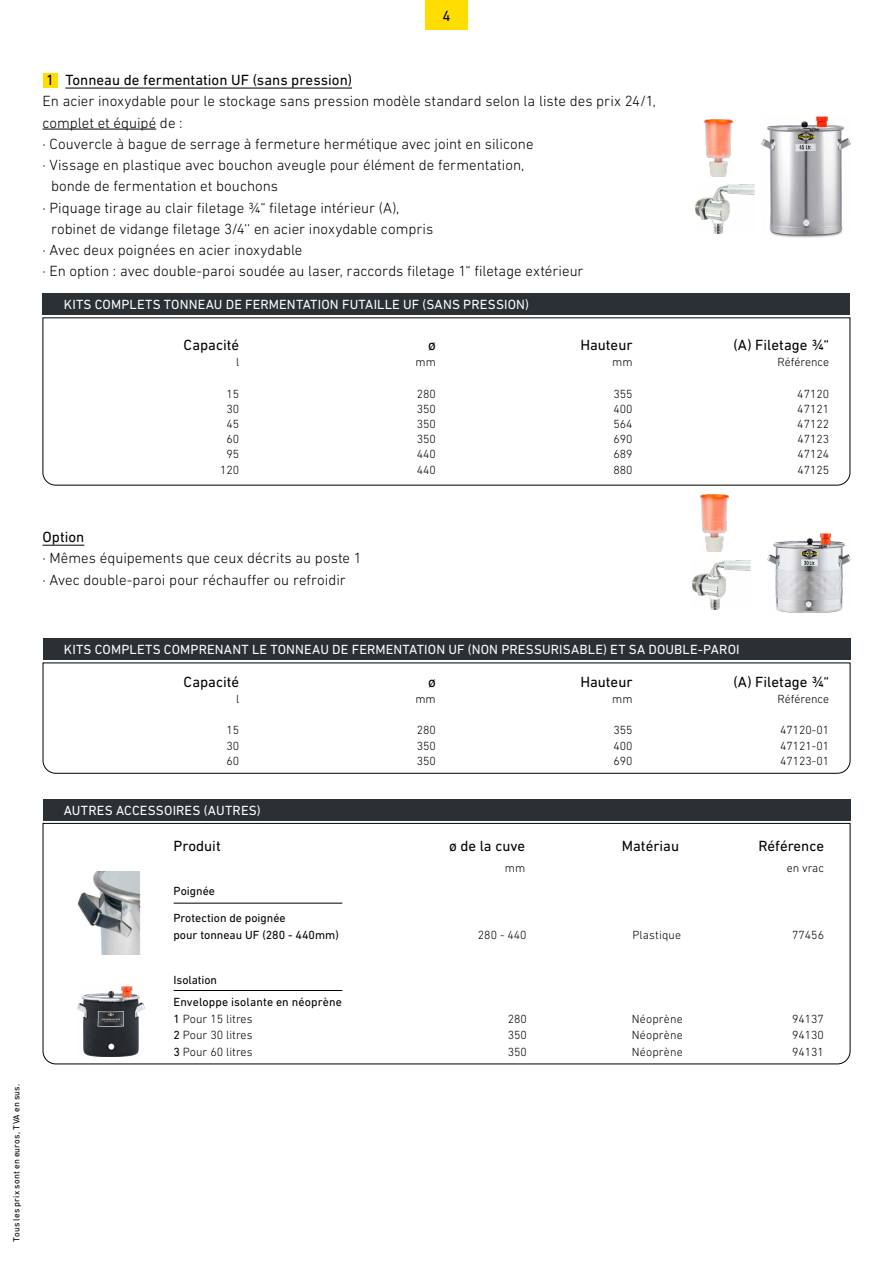
<style>
.page{position:relative;width:893px;height:1263px;background:#fff}
.page>*{position:absolute;margin:0;border:0;box-sizing:border-box;transform-origin:0 0}
.t1{font:300 15px/21.3px "DIN Next LT Pro";color:#000}
.t2{font:15px "DIN Next LT Pro";color:#000}
.t3{font:13.5px "DIN Next LT Pro";letter-spacing:.01em;color:#fff}
.t4{font:300 12.15px/16.5px "DIN Next LT Pro";color:#000;text-align:justify}
.t5{font:300 12px/16.5px "DIN Next LT Pro";color:#000;text-align:justify}
.t6{font:12px/16.5px "DIN Next LT Pro";color:#000}
.t7{font:9px "DIN Next LT Pro";letter-spacing:.02em;color:#000}
.s1{font-weight:400;font-size:12px}
</style>
<div class="page">
<div style="left:425px;top:0;width:43px;height:30px;background:#fd0"></div>
<img style="left:696px;top:185px;width:58px;height:49px">
<div style="left:43px;top:73px;width:15px;height:15px;background:#fd0"></div>
<hr style="left:65px;top:88px;width:287px;height:1px;background:#000">
<hr style="left:43px;top:129px;width:113px;height:1px;background:#000">
<div style="left:43px;top:293px;width:807px;height:22px;background:#2b3034"></div>
<div style="left:43px;top:638px;width:807px;height:22px;background:#2b3034"></div>
<div style="left:43px;top:799px;width:807px;height:21px;background:#2b3034"></div>
<svg style="left:42px;top:317px;width:809px;height:169px"></svg>
<svg style="left:42px;top:662px;width:809px;height:112px"></svg>
<svg style="left:42px;top:823px;width:809px;height:242px"></svg>
<img style="left:762px;top:117px;width:88px;height:121px">
<img style="left:704px;top:119px;width:28px;height:57px">
<img style="left:767px;top:533px;width:83px;height:80px">
<img style="left:77px;top:986px;width:68px;height:71px">
<hr style="left:43px;top:545px;width:41px;height:1px;background:#000">
<hr style="left:174px;top:903px;width:168px;height:1px;background:#000">
<hr style="left:174px;top:990px;width:168px;height:1px;background:#000">
<img style="left:74px;top:872px;width:68px;height:83px">
<img style="left:692px;top:560px;width:59px;height:49px">
<img style="left:701px;top:494px;width:28px;height:57px">
<p class="t2" style="left:442px;top:7px;width:10px">4</p>
<p class="t2" style="left:46px;top:71px;width:307px">1 Tonneau de fermentation UF (sans pression)</p>
<p class="t1" style="left:43px;top:90px;width:615px">En acier inoxydable pour le stockage sans pression modèle standard selon la liste des prix 24/1,</p>
<p class="t1" style="left:43px;top:112px;width:142px">complet et équipé de :</p>
<p class="t1" style="left:43px;top:133px;width:493px">∙ Couvercle à bague de serrage à fermeture hermétique avec joint en silicone</p>
<p class="t1" style="left:43px;top:154px;width:483px">∙ Vissage en plastique avec bouchon aveugle pour élément de fermentation,</p>
<p class="t1" style="left:51px;top:175px;width:229px">bonde de fermentation et bouchons</p>
<p class="t1" style="left:43px;top:197px;width:358px">∙ Piquage tirage au clair filetage ¾“ filetage intérieur (A),</p>
<p class="t1" style="left:51px;top:218px;width:384px">robinet de vidange filetage 3/4‘‘ en acier inoxydable compris</p>
<p class="t1" style="left:43px;top:239px;width:261px">∙ Avec deux poignées en acier inoxydable</p>
<p class="t1" style="left:43px;top:260px;width:542px">∙ En option : avec double-paroi soudée au laser, raccords filetage 1“ filetage extérieur</p>
<p class="t3" style="left:64px;top:297px;width:467px">KITS COMPLETS TONNEAU DE FERMENTATION FUTAILLE UF (SANS PRESSION)</p>
<p class="t2" style="left:184px;top:336px;width:57px">Capacité</p>
<p class="t2" style="left:428px;top:336px;width:9px">ø</p>
<p class="t2" style="left:580px;top:336px;width:54px">Hauteur</p>
<p class="t2" style="left:733px;top:336px;width:97px">(A) Filetage ¾“</p>
<p class="t5" style="left:236px;top:353px;width:5px">l</p>
<p class="t5" style="left:415px;top:353px;width:22px">mm</p>
<p class="t5" style="left:612px;top:353px;width:22px">mm</p>
<p class="t5" style="left:777px;top:353px;width:53px">Référence</p>
<p class="t5" style="left:226px;top:385px;width:14px">15</p>
<p class="t5" style="left:417px;top:385px;width:21px">280</p>
<p class="t5" style="left:613px;top:385px;width:21px">355</p>
<p class="t5" style="left:797px;top:385px;width:33px">47120</p>
<p class="t5" style="left:226px;top:400px;width:14px">30</p>
<p class="t5" style="left:417px;top:400px;width:21px">350</p>
<p class="t5" style="left:613px;top:400px;width:21px">400</p>
<p class="t5" style="left:797px;top:400px;width:33px">47121</p>
<p class="t5" style="left:226px;top:416px;width:14px">45</p>
<p class="t5" style="left:417px;top:416px;width:21px">350</p>
<p class="t5" style="left:613px;top:416px;width:21px">564</p>
<p class="t5" style="left:797px;top:416px;width:33px">47122</p>
<p class="t5" style="left:226px;top:431px;width:14px">60</p>
<p class="t5" style="left:417px;top:431px;width:21px">350</p>
<p class="t5" style="left:613px;top:431px;width:21px">690</p>
<p class="t5" style="left:797px;top:431px;width:33px">47123</p>
<p class="t5" style="left:226px;top:446px;width:14px">95</p>
<p class="t5" style="left:417px;top:446px;width:21px">440</p>
<p class="t5" style="left:613px;top:446px;width:21px">689</p>
<p class="t5" style="left:797px;top:446px;width:33px">47124</p>
<p class="t5" style="left:220px;top:461px;width:21px">120</p>
<p class="t5" style="left:417px;top:461px;width:21px">440</p>
<p class="t5" style="left:613px;top:461px;width:21px">880</p>
<p class="t5" style="left:797px;top:461px;width:33px">47125</p>
<p class="t2" style="left:43px;top:528px;width:43px">Option</p>
<p class="t1" style="left:43px;top:547px;width:321px">∙ Mêmes équipements que ceux décrits au poste 1 ∙ Avec double-paroi pour réchauffer ou refroidir</p>
<p class="t7" style="left:11px;top:1242px;width:160px;rotate:-90deg">Tous les prix sont en euros, TVA en sus.</p>
<p class="t3" style="left:64px;top:642px;width:677px">KITS COMPLETS COMPRENANT LE TONNEAU DE FERMENTATION UF (NON PRESSURISABLE) ET SA DOUBLE-PAROI</p>
<p class="t2" style="left:184px;top:673px;width:57px">Capacité</p>
<p class="t2" style="left:428px;top:673px;width:9px">ø</p>
<p class="t2" style="left:580px;top:673px;width:54px">Hauteur</p>
<p class="t2" style="left:733px;top:673px;width:97px">(A) Filetage ¾“</p>
<p class="t5" style="left:236px;top:690px;width:5px">l</p>
<p class="t5" style="left:415px;top:690px;width:22px">mm</p>
<p class="t5" style="left:612px;top:690px;width:22px">mm</p>
<p class="t5" style="left:777px;top:690px;width:53px">Référence</p>
<p class="t5" style="left:226px;top:722px;width:14px">15</p>
<p class="t5" style="left:417px;top:722px;width:21px">280</p>
<p class="t5" style="left:613px;top:722px;width:21px">355</p>
<p class="t5" style="left:780px;top:722px;width:51px">47120-01</p>
<p class="t5" style="left:226px;top:737px;width:14px">30</p>
<p class="t5" style="left:417px;top:737px;width:21px">350</p>
<p class="t5" style="left:613px;top:737px;width:21px">400</p>
<p class="t5" style="left:780px;top:737px;width:51px">47121-01</p>
<p class="t5" style="left:226px;top:752px;width:14px">60</p>
<p class="t5" style="left:417px;top:752px;width:21px">350</p>
<p class="t5" style="left:613px;top:752px;width:21px">690</p>
<p class="t5" style="left:780px;top:752px;width:51px">47123-01</p>
<p class="t3" style="left:64px;top:802px;width:198px">AUTRES ACCESSOIRES (AUTRES)</p>
<p class="t2" style="left:174px;top:837px;width:49px">Produit</p>
<p class="t2" style="left:449px;top:837px;width:78px">ø de la cuve</p>
<p class="t5" style="left:505px;top:859px;width:22px">mm</p>
<p class="t6" style="left:174px;top:883px;width:43px">Poignée</p>
<p class="t2" style="left:622px;top:837px;width:59px">Matériau</p>
<p class="t2" style="left:758px;top:837px;width:67px">Référence</p>
<p class="t5" style="left:787px;top:859px;width:39px">en vrac</p>
<p class="t6" style="left:173px;top:910px;width:167px">Protection de poignée<br>pour tonneau UF (280 - 440mm)</p>
<p class="t6" style="left:174px;top:971px;width:45px">Isolation</p>
<p class="t5" style="left:478px;top:926px;width:50px">280 - 440</p>
<p class="t5" style="left:632px;top:926px;width:50px">Plastique</p>
<p class="t5" style="left:792px;top:926px;width:33px">77456</p>
<p class="t6" style="left:173px;top:994px;width:170px">Enveloppe isolante en néoprène</p>
<p class="t4" style="left:173px;top:1010px;width:81px"><span class="s1">1</span> Pour 15 litres <span class="s1">2</span> Pour 30 litres <span class="s1">3</span> Pour 60 litres</p>
<p class="t5" style="left:508px;top:1010px;width:21px">280<br>350<br>350</p>
<p class="t5" style="left:632px;top:1010px;width:52px">Néoprène Néoprène Néoprène</p>
<p class="t5" style="left:792px;top:1010px;width:33px">94137<br>94130<br>94131</p>
</div>
